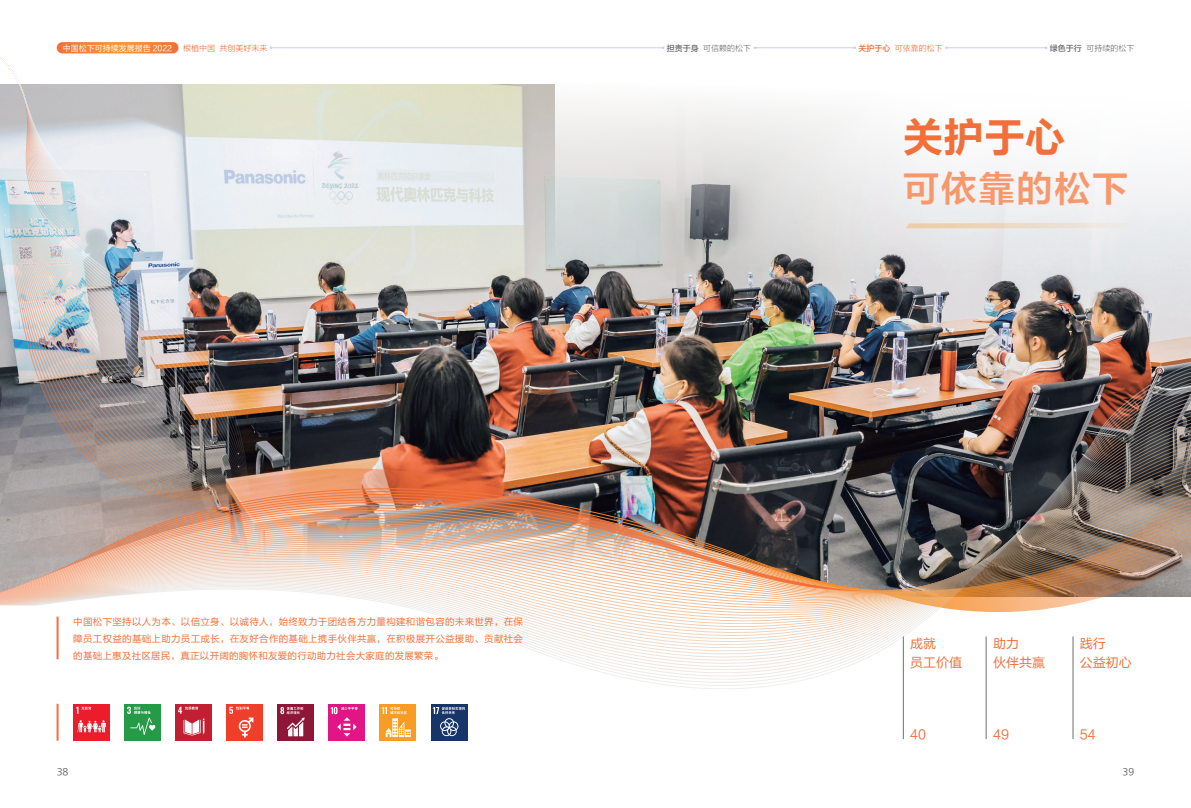
<style>
.page{position:relative;width:1191px;height:808px;background:#fff}
.page>*{position:absolute;margin:0;border:0;box-sizing:border-box;transform-origin:0 0}
.t1{font:40px "FZLTCHJW GB1 0";color:#f26f39}
.t2{font:36px "FZLTZCHK GBK1 0";letter-spacing:.05em;color:#f7986c}
.t3{font:13px/19px "FZLTHJW GB1 0";color:#f26f39}
.t4{font:9.5px/17px "FZLTHJW GB1 0";letter-spacing:.025em;color:#f26f39;text-align:justify}
.t5{font:9px "PUD Go Dp R";color:#57585a}
.t6{font:8px "FZLTXHK";color:#f26f39}
.t7{font:8px "FZLTXHK";color:#6c6d70}
.t8{font:8px "FZLTHJW GB1 0";color:#fff}
.s1{font-family:"FZLTZHJW GB1 0"}
</style>
<div class="page">
<svg style="left:57px;top:42px;width:121px;height:11px"></svg>
<hr style="left:271px;top:48px;width:393px;height:1px;background:#c7d0e9">
<hr style="left:755px;top:48px;width:100px;height:1px;background:#c7d0e9">
<hr style="left:946px;top:48px;width:101px;height:1px;background:#c7d0e9">
<img style="left:0;top:85px;width:555px;height:356px">
<svg style="left:555px;top:106px;width:636px;height:149px"></svg>
<svg style="left:36px;top:592px;width:1038px;height:97px"></svg>
<img style="left:91px;top:255px;width:1100px;height:363px">
<img style="left:0;top:468px;width:873px;height:124px">
<img style="left:8px;top:166px;width:241px;height:335px">
<svg style="left:0;top:43px;width:132px;height:210px"></svg>
<hr style="left:57px;top:617px;width:2px;height:42px;background:#f26f39">
<svg style="left:906px;top:223px;width:226px;height:5px"></svg>
<hr style="left:903px;top:636px;width:1px;height:103px;background:#6c6d70">
<hr style="left:986px;top:636px;width:1px;height:103px;background:#6c6d70">
<hr style="left:1072px;top:636px;width:1px;height:103px;background:#6c6d70">
<div style="left:124px;top:704px;width:37px;height:37px;background:#269b47"></div>
<svg style="left:127px;top:706px;width:28px;height:29px"></svg>
<div style="left:175px;top:704px;width:37px;height:37px;background:#c21f32"></div>
<svg style="left:178px;top:706px;width:26px;height:29px"></svg>
<div style="left:226px;top:704px;width:37px;height:37px;background:#ef3e2a"></div>
<svg style="left:229px;top:706px;width:24px;height:31px"></svg>
<div style="left:277px;top:704px;width:37px;height:37px;background:#8e1737"></div>
<svg style="left:280px;top:707px;width:25px;height:29px"></svg>
<div style="left:430px;top:704px;width:37px;height:37px;background:#183567"></div>
<svg style="left:433px;top:707px;width:32px;height:29px"></svg>
<div style="left:73px;top:704px;width:37px;height:37px;background:#eb1c2c"></div>
<svg style="left:76px;top:706px;width:15px;height:8px"></svg>
<svg style="left:77px;top:720px;width:29px;height:12px"></svg>
<div style="left:379px;top:704px;width:37px;height:37px;background:#f89c24"></div>
<svg style="left:382px;top:707px;width:29px;height:30px"></svg>
<div style="left:328px;top:704px;width:37px;height:37px;background:#e11584"></div>
<svg style="left:331px;top:707px;width:27px;height:29px"></svg>
<hr style="left:57px;top:704px;width:2px;height:37px;background:#f26f39">
<p class="t8" style="left:63px;top:43px;width:111px">中国松下可持续发展报告 2022</p>
<p class="t6" style="left:183px;top:44px;width:86px">根植中国 共创美好未来</p>
<p class="t7" style="left:667px;top:44px;width:86px"><span class="s1">担责于身</span> 可信赖的松下</p>
<p class="t6" style="left:858px;top:44px;width:86px"><span class="s1">关护于心</span> 可依靠的松下</p>
<p class="t7" style="left:1050px;top:44px;width:86px"><span class="s1">绿色于行</span> 可持续的松下</p>
<p class="t4" style="left:73px;top:613px;width:451px">中国松下坚持以人为本、以信立身、以诚待人，始终致力于团结各方力量构建和谐包容的未来世界，在保障员工权益的基础上助力员工成长，在友好合作的基础上携手伙伴共赢，在积极展开公益援助、贡献社会的基础上惠及社区居民，真正以开阔的胸怀和友爱的行动助力社会大家庭的发展繁荣。</p>
<h1 class="t1" style="left:903px;top:115px;width:164px">关护于心</h1>
<h2 class="t2" style="left:903px;top:168px;width:226px">可依靠的松下</h2>
<h3 class="t3" style="left:910px;top:634px;width:53px">成就<br>员工价值</h3>
<h3 class="t3" style="left:910px;top:725px;width:17px">40</h3>
<h3 class="t3" style="left:993px;top:634px;width:53px">助力<br>伙伴共赢</h3>
<h3 class="t3" style="left:993px;top:725px;width:17px">49</h3>
<h3 class="t3" style="left:1080px;top:634px;width:53px">践行<br>公益初心</h3>
<h3 class="t3" style="left:1080px;top:725px;width:17px">54</h3>
<p class="t5" style="left:57px;top:765px;width:13px">38</p>
<p class="t5" style="left:1122px;top:765px;width:13px">39</p>
</div>
